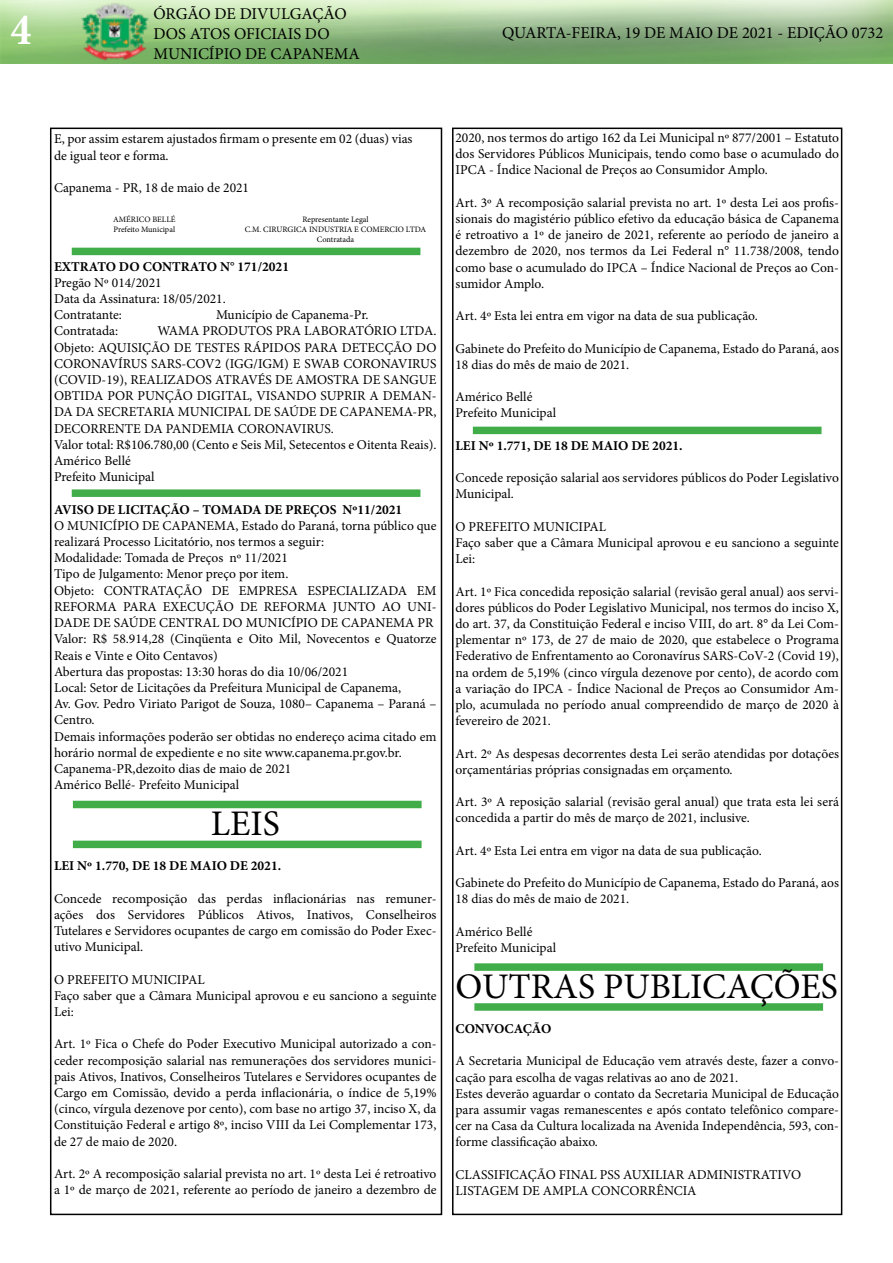
<style>
.page{position:relative;width:893px;height:1263px;background:#fff}
.page>*{position:absolute;margin:0;border:0;box-sizing:border-box;transform-origin:0 0}
.t1{font:700 condensed 45px "Minion Pro";color:#fff}
.t2{font:36px "Minion Pro";color:#000}
.t3{font:16.5px/19.8px "Minion Pro";color:#000}
.t4{font:13.5px/16.2px "Minion Pro";color:#000}
.t5{font:700 13.5px "Minion Pro";color:#000}
.t6{font:8.25px/9.9px "Minion Pro";color:#000}
</style>
<div class="page">
<div style="left:50px;top:128px;width:392px;height:1087px;border:2px solid #000"></div>
<img style="left:0;top:0;width:893px;height:64px">
<div style="left:452px;top:128px;width:390px;height:1087px;border:2px solid #000"></div>
<div style="left:72px;top:489px;width:348px;height:8px;background:#41ad49"></div>
<div style="left:72px;top:248px;width:348px;height:7px;background:#41ad49"></div>
<div style="left:73px;top:801px;width:349px;height:7px;background:#41ad49"></div>
<div style="left:73px;top:841px;width:349px;height:7px;background:#41ad49"></div>
<div style="left:473px;top:427px;width:348px;height:7px;background:#41ad49"></div>
<div style="left:474px;top:963px;width:349px;height:8px;background:#41ad49"></div>
<div style="left:474px;top:1003px;width:349px;height:8px;background:#41ad49"></div>
<h1 class="t1" style="left:11px;top:-1px;width:22px">4</h1>
<p class="t3" style="left:153px;top:4px;width:208px">ÓRGÃO DE DIVULGAÇÃO<br>DOS ATOS OFICIAIS DO<br>MUNICÍPIO DE CAPANEMA</p>
<p class="t3" style="left:502px;top:23px;width:383px">QUARTA-FEIRA, 19 DE MAIO DE 2021 - EDIÇÃO 0732</p>
<p class="t4" style="left:54px;top:131px;width:360px">E, por assim estarem ajustados firmam o presente em 02 (duas) vias de igual teor e forma.</p>
<p class="t4" style="left:54px;top:180px;width:197px">Capanema - PR, 18 de maio de 2021</p>
<p class="t6" style="left:113px;top:215px;width:64px">AMÉRICO BELLÉ<br>Prefeito Municipal</p>
<p class="t6" style="left:245px;top:215px;width:183px;text-align:center">Representante Legal<br>C.M. CIRURGICA INDUSTRIA E COMERCIO LTDA<br>Contratada</p>
<p class="t5" style="left:54px;top:257px;width:237px">EXTRATO DO CONTRATO N° 171/2021</p>
<p class="t4" style="left:54px;top:274px;width:173px">Pregão Nº 014/2021<br>Data da Assinatura: 18/05/2021.<br>Contratante:</p>
<p class="t4" style="left:216px;top:307px;width:154px">Município de Capanema-Pr.</p>
<p class="t4" style="left:54px;top:323px;width:384px;text-indent:103px">WAMA PRODUTOS PRA LABORATÓRIO LTDA.<br>Objeto: AQUISIÇÃO DE TESTES RÁPIDOS PARA DETECÇÃO DO CORONAVÍRUS SARS-COV2 (IGG/IGM) E SWAB CORONAVIRUS (COVID-19), REALIZADOS ATRAVÉS DE AMOSTRA DE SANGUE OBTIDA POR PUNÇÃO DIGITAL, VISANDO SUPRIR A DEMAN-DA DA SECRETARIA MUNICIPAL DE SAÚDE DE CAPANEMA-PR, DECORRENTE DA PANDEMIA CORONAVIRUS.<br>Valor total: R$106.780,00 (Cento e Seis Mil, Setecentos e Oitenta Reais).<br>Américo Bellé<br>Prefeito Municipal</p>
<p class="t5" style="left:54px;top:500px;width:350px">AVISO DE LICITAÇÃO – TOMADA DE PREÇOS Nº11/2021</p>
<p class="t4" style="left:54px;top:517px;width:384px">O MUNICÍPIO DE CAPANEMA, Estado do Paraná, torna público que realizará Processo Licitatório, nos termos a seguir:<br>Modalidade: Tomada de Preços nº 11/2021<br>Tipo de Julgamento: Menor preço por item.<br>Objeto: CONTRATAÇÃO DE EMPRESA ESPECIALIZADA EM REFORMA PARA EXECUÇÃO DE REFORMA JUNTO AO UNI-DADE DE SAÚDE CENTRAL DO MUNICÍPIO DE CAPANEMA PR Valor: R$ 58.914,28 (Cinqüenta e Oito Mil, Novecentos e Quatorze Reais e Vinte e Oito Centavos)<br>Abertura das propostas: 13:30 horas do dia 10/06/2021<br>Local: Setor de Licitações da Prefeitura Municipal de Capanema,<br>Av. Gov. Pedro Viriato Parigot de Souza, 1080– Capanema – Paraná – Centro.<br>Demais informações poderão ser obtidas no endereço acima citado em horário normal de expediente e no site www.capanema.pr.gov.br.<br>Capanema-PR,dezoito dias de maio de 2021<br>Américo Bellé- Prefeito Municipal</p>
<p class="t4" style="left:54px;top:323px;width:66px">Contratada:</p>
<h2 class="t2" style="left:211px;top:799px;width:71px">LEIS</h2>
<p class="t5" style="left:54px;top:856px;width:229px">LEI Nº 1.770, DE 18 DE MAIO DE 2021.</p>
<p class="t4" style="left:54px;top:890px;width:384px;text-align:justify">Concede recomposição das perdas inflacionárias nas remuner&shy;ações dos Servidores Públicos Ativos, Inativos, Conselheiros Tutelares e Servidores ocupantes de cargo em comissão do Poder Exec&shy;utivo Municipal.</p>
<p class="t4" style="left:54px;top:971px;width:384px">O PREFEITO MUNICIPAL<br>Faço saber que a Câmara Municipal aprovou e eu sanciono a seguinte<br>Lei:</p>
<p class="t4" style="left:54px;top:1036px;width:384px;text-align:justify">Art. 1º Fica o Chefe do Poder Executivo Municipal autorizado a con&shy;ceder recomposição salarial nas remunerações dos servidores munici&shy;pais Ativos, Inativos, Conselheiros Tutelares e Servidores ocupantes de Cargo em Comissão, devido a perda inflacionária, o índice de 5,19% (cinco, vírgula dezenove por cento), com base no artigo 37, inciso X, da Constituição Federal e artigo 8º, inciso VIII da Lei Complementar 173, de 27 de maio de 2020.</p>
<p class="t4" style="left:54px;top:1165px;width:384px">Art. 2º A recomposição salarial prevista no art. 1º desta Lei é retroativo a 1º de março de 2021, referente ao período de janeiro a dezembro de</p>
<p class="t4" style="left:455px;top:130px;width:385px;text-align:justify">2020, nos termos do artigo 162 da Lei Municipal nº 877/2001 – Estatuto dos Servidores Públicos Municipais, tendo como base o acumulado do IPCA - Índice Nacional de Preços ao Consumidor Amplo.</p>
<p class="t4" style="left:455px;top:194px;width:385px;text-align:justify">Art. 3º A recomposição salarial prevista no art. 1º desta Lei aos profis&shy;sionais do magistério público efetivo da educação básica de Capanema é retroativo a 1º de janeiro de 2021, referente ao período de janeiro a dezembro de 2020, nos termos da Lei Federal n° 11.738/2008, tendo como base o acumulado do IPCA – Índice Nacional de Preços ao Con&shy;sumidor Amplo.</p>
<p class="t4" style="left:455px;top:308px;width:304px">Art. 4º Esta lei entra em vigor na data de sua publicação.</p>
<p class="t4" style="left:455px;top:340px;width:385px">Gabinete do Prefeito do Município de Capanema, Estado do Paraná, aos<br>18 dias do mês de maio de 2021.</p>
<p class="t4" style="left:455px;top:389px;width:102px">Américo Bellé<br>Prefeito Municipal</p>
<p class="t5" style="left:455px;top:436px;width:229px">LEI Nº 1.771, DE 18 DE MAIO DE 2021.</p>
<p class="t4" style="left:455px;top:470px;width:385px">Concede reposição salarial aos servidores públicos do Poder Legislativo<br>Municipal.</p>
<p class="t4" style="left:455px;top:518px;width:385px">O PREFEITO MUNICIPAL<br>Faço saber que a Câmara Municipal aprovou e eu sanciono a seguinte<br>Lei:</p>
<p class="t4" style="left:455px;top:583px;width:385px;text-align:justify">Art. 1º Fica concedida reposição salarial (revisão geral anual) aos servi&shy;dores públicos do Poder Legislativo Municipal, nos termos do inciso X, do art. 37, da Constituição Federal e inciso VIII, do art. 8° da Lei Com&shy;plementar nº 173, de 27 de maio de 2020, que estabelece o Programa Federativo de Enfrentamento ao Coronavírus SARS-CoV-2 (Covid 19), na ordem de 5,19% (cinco vírgula dezenove por cento), de acordo com a variação do IPCA - Índice Nacional de Preços ao Consumidor Am&shy;plo, acumulada no período anual compreendido de março de 2020 à fevereiro de 2021.</p>
<p class="t4" style="left:455px;top:745px;width:385px">Art. 2º As despesas decorrentes desta Lei serão atendidas por dotações orçamentárias próprias consignadas em orçamento.</p>
<p class="t4" style="left:455px;top:794px;width:385px">Art. 3º A reposição salarial (revisão geral anual) que trata esta lei será concedida a partir do mês de março de 2021, inclusive.</p>
<p class="t4" style="left:455px;top:842px;width:308px">Art. 4º Esta Lei entra em vigor na data de sua publicação.</p>
<p class="t4" style="left:455px;top:875px;width:385px">Gabinete do Prefeito do Município de Capanema, Estado do Paraná, aos<br>18 dias do mês de maio de 2021.</p>
<p class="t4" style="left:455px;top:923px;width:102px">Américo Bellé<br>Prefeito Municipal</p>
<h2 class="t2" style="left:455px;top:962px;width:384px">OUTRAS PUBLICAÇÕES</h2>
<p class="t5" style="left:455px;top:1019px;width:97px">CONVOCAÇÃO</p>
<p class="t4" style="left:455px;top:1053px;width:385px">A Secretaria Municipal de Educação vem através deste, fazer a convo&shy;cação para escolha de vagas relativas ao ano de 2021.<br>Estes deverão aguardar o contato da Secretaria Municipal de Educação para assumir vagas remanescentes e após contato telefônico compare&shy;cer na Casa da Cultura localizada na Avenida Independência, 593, con&shy;forme classificação abaixo.</p>
<p class="t4" style="left:455px;top:1166px;width:347px">CLASSIFICAÇÃO FINAL PSS AUXILIAR ADMINISTRATIVO<br>LISTAGEM DE AMPLA CONCORRÊNCIA</p>
</div>
